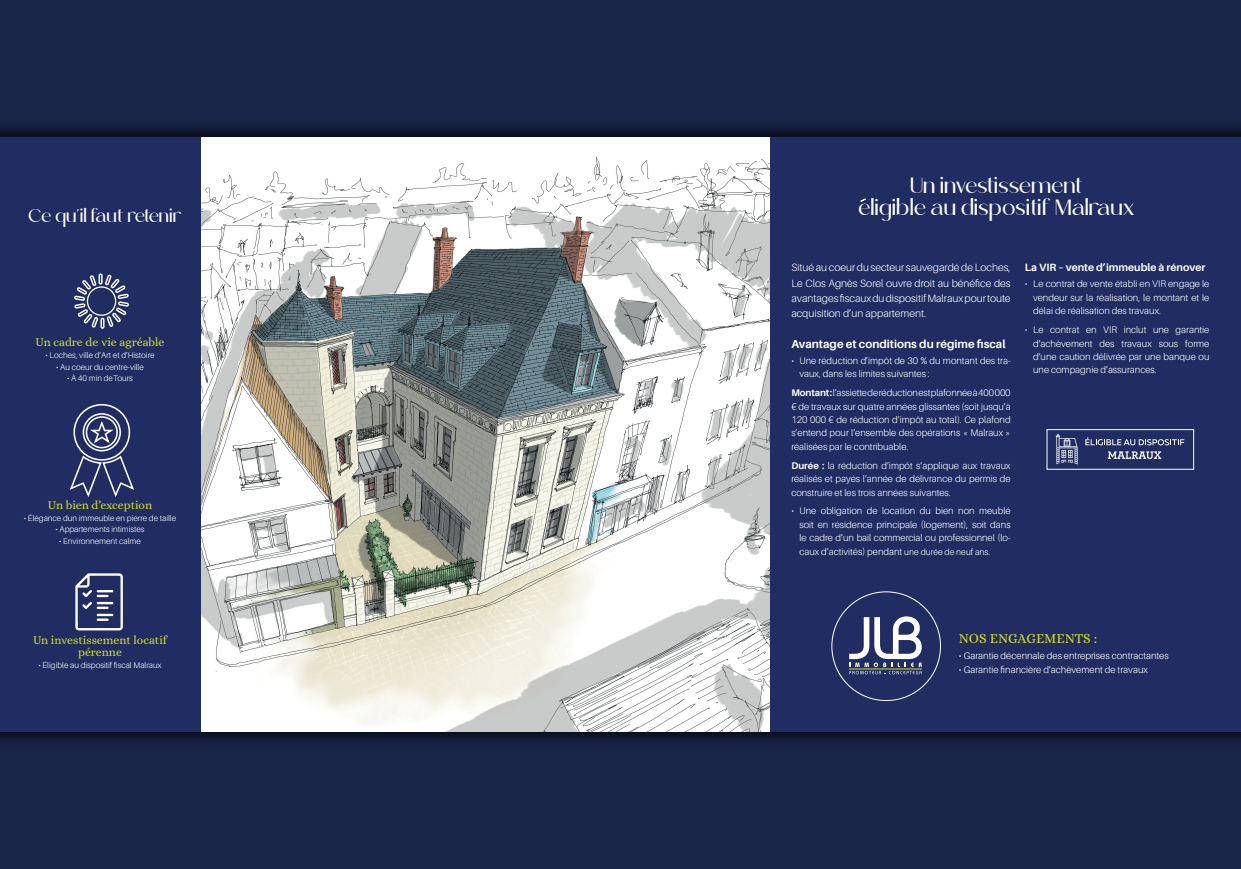
<style>
.page{position:relative;width:1241px;height:869px;background:#fff}
.page>*{position:absolute;margin:0;border:0;box-sizing:border-box;transform-origin:0 0}
.t1{font:21.96px/21px "BROLIMO";color:#fff;text-align:center}
.t2{font:18.38px "BROLIMO";letter-spacing:-.01em;color:#fff}
.t3{font:13.91px "Alice";color:#cfdc27}
.t4{font:11.81px/12.2px "Alice";color:#cfdc27;text-align:center}
.t5{font:700 11.46px "Aileron";color:#fff}
.t6{font:300 10.5px/15.3px "Aileron";color:#fff;text-align:justify}
.t7{font:700 10.5px "Aileron";color:#fff}
.t8{font:300 9.62px "Aileron";color:#fff}
.t9{font:300 9.54px/13.4px "Aileron";color:#fff;text-align:justify}
.t10{font:300 8.22px "Aileron";color:#fff}
.s1{font-weight:700}
.s2{font-size:8.75px}
</style>
<div class="page">
<div style="left:0;top:136px;width:1240px;height:596px;background:#212d62"></div>
<img style="left:201px;top:137px;width:568px;height:593px">
<svg style="left:74px;top:273px;width:55px;height:55px"></svg>
<svg style="left:69px;top:404px;width:65px;height:93px"></svg>
<svg style="left:75px;top:573px;width:48px;height:57px"></svg>
<div style="left:1046px;top:429px;width:147px;height:40px;border:1px solid #fff"></div>
<svg style="left:1085px;top:437px;width:98px;height:8px"></svg>
<svg style="left:1107px;top:451px;width:54px;height:8px"></svg>
<svg style="left:1055px;top:434px;width:22px;height:30px"></svg>
<svg style="left:849px;top:616px;width:72px;height:58px"></svg>
<hr style="left:849px;top:668px;width:72px;height:1px;background:#cfdc27">
<div style="left:0;top:730px;width:1240px;height:138px;background:#231f20;opacity:.75"></div>
<div style="left:0;top:0;width:1240px;height:137px;background:#231f20;opacity:.75"></div>
<h2 class="t2" style="left:28px;top:208px;width:155px">Ce qu’il faut retenir</h2>
<p class="t4" style="left:36px;top:337px;width:130px">Un cadre de vie agréable</p>
<p class="t10" style="left:45px;top:350px;width:110px">• Loches, ville d’Art et d’Histoire</p>
<p class="t10" style="left:56px;top:362px;width:89px">• Au coeur du centre-ville</p>
<p class="t10" style="left:67px;top:374px;width:67px">• À 40 min deTours</p>
<p class="t4" style="left:48px;top:499px;width:106px">Un bien d’exception</p>
<p class="t10" style="left:24px;top:513px;width:154px">• Élégance dun immeuble en pierre de taille</p>
<p class="t10" style="left:55px;top:524px;width:91px">• Appartements intimistes</p>
<p class="t10" style="left:59px;top:536px;width:83px">• Environnement calme</p>
<p class="t4" style="left:33px;top:634px;width:135px">Un investissement locatif pérenne</p>
<p class="t10" style="left:38px;top:660px;width:124px">• Éligible au dispositif fiscal Malraux</p>
<h1 class="t1" style="left:858px;top:177px;width:278px">Un investissement<br>eligible au dispositif Malraux</h1>
<p class="t6" style="left:791px;top:260px;width:221px">Situé au coeur du secteur sauvegardé de Loches, Le Clos Agnès Sorel ouvre droit au bénéfice des avantages fiscaux du dispositif Malraux pour toute acquisition d’un appartement.</p>
<p class="t5" style="left:791px;top:337px;width:216px">Avantage et conditions du régime fiscal</p>
<p class="t9" style="left:799px;top:354px;width:213px;text-indent:-8px">• Une réduction d’impôt de 30 % du montant des tra&shy;vaux, dans les limites suivantes :</p>
<p class="t9" style="left:791px;top:386px;width:221px"><span class="s1">Montant :</span> l’assiette de réduction est plafonnée à 400 000 € de travaux sur quatre années glissantes (soit jusqu’à 120 000 € de réduction d’impôt au total). Ce plafond s’entend pour l’ensemble des opérations « Malraux » réalisées par le contribuable.</p>
<p class="t9" style="left:791px;top:458px;width:221px"><span class="s1">Durée :</span> la réduction d’impôt s’applique aux travaux réalisés et payés l’année de délivrance du permis de construire et les trois années suivantes.</p>
<p class="t9" style="left:799px;top:504px;width:213px;text-indent:-8px">• Une obligation de location du bien non meublé soit en résidence principale (logement), soit dans le cadre d’un bail commercial ou professionnel (lo&shy;caux d’activités) pendant <span class="s2">une durée de neuf ans.</span></p>
<p class="t7" style="left:1024px;top:262px;width:182px">La VIR – vente d’immeuble à rénover</p>
<p class="t9" style="left:1032px;top:277px;width:178px;text-indent:-8px">• Le contrat de vente établi en VIR engage le vendeur sur la réalisation, le montant et le délai de réalisation des travaux.</p>
<p class="t9" style="left:1032px;top:323px;width:178px;text-indent:-8px">• Le contrat en VIR inclut une garantie d’achèvement des travaux sous forme d’une caution délivrée par une banque ou une compagnie d’assurances.</p>
<h3 class="t3" style="left:958px;top:630px;width:140px">NOS ENGAGEMENTS :</h3>
<p class="t8" style="left:958px;top:650px;width:211px">• Garantie décennale des entreprises contractantes</p>
<p class="t8" style="left:958px;top:664px;width:190px">• Garantie financière d’achèvement de travaux</p>
</div>
